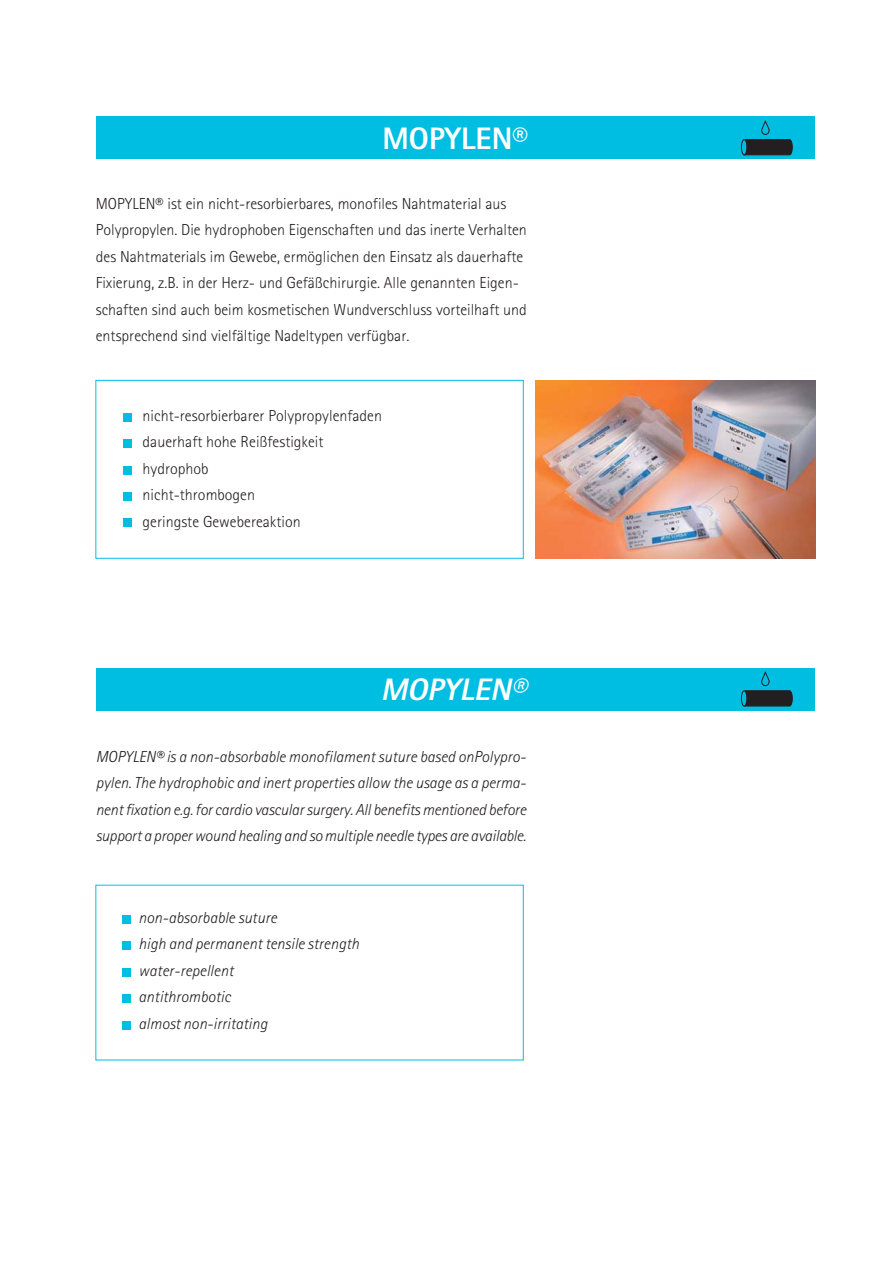
<style>
.page{position:relative;width:894px;height:1264px;background:#fff}
.page>*{position:absolute;margin:0;border:0;box-sizing:border-box;transform-origin:0 0}
.t1{font:800 31.05px "Rotis Sans Serif";color:#fff}
.t2{font:italic 800 31.05px "Rotis Sans Serif";color:#fff}
.t3{font:300 15.9px/26.5px "Rotis Sans Serif";color:#231f20}
.t4{font:italic 300 15.9px/26.5px "Rotis Sans Serif";color:#231f20;text-align:justify}
</style>
<div class="page">
<div style="left:96px;top:116px;width:718px;height:42px;background:#00bee1"></div>
<div style="left:95px;top:380px;width:428px;height:178px;border:1px solid #00bee1"></div>
<div style="left:123px;top:413px;width:9px;height:8px;background:#00bee1"></div>
<div style="left:123px;top:439px;width:9px;height:9px;background:#00bee1"></div>
<div style="left:123px;top:466px;width:9px;height:8px;background:#00bee1"></div>
<div style="left:123px;top:492px;width:9px;height:9px;background:#00bee1"></div>
<div style="left:123px;top:518px;width:9px;height:9px;background:#00bee1"></div>
<div style="left:96px;top:668px;width:718px;height:43px;background:#00bee1"></div>
<div style="left:122px;top:915px;width:9px;height:8px;background:#00bee1"></div>
<div style="left:122px;top:941px;width:9px;height:9px;background:#00bee1"></div>
<div style="left:122px;top:968px;width:9px;height:8px;background:#00bee1"></div>
<div style="left:122px;top:994px;width:9px;height:9px;background:#00bee1"></div>
<div style="left:122px;top:1020px;width:9px;height:9px;background:#00bee1"></div>
<img style="left:535px;top:380px;width:280px;height:178px">
<div style="left:740px;top:139px;width:7px;height:16px;border:1px solid #231f20;border-radius:50%"></div>
<svg style="left:741px;top:120px;width:51px;height:36px"></svg>
<div style="left:740px;top:690px;width:7px;height:16px;border:1px solid #231f20;border-radius:50%"></div>
<svg style="left:741px;top:671px;width:51px;height:36px"></svg>
<h1 class="t1" style="left:382px;top:127px;width:147px">MOPYLEN®</h1>
<p class="t3" style="left:96px;top:192px;width:432px">MOPYLEN® ist ein nicht-resorbierbares, monofiles Nahtmaterial aus Polypropylen. Die hydrophoben Eigenschaften und das inerte Verhalten des Nahtmaterials im Gewebe, ermöglichen den Einsatz als dauerhafte Fixierung, z.B. in der Herz- und Gefäßchirurgie. Alle genannten Eigen&shy;schaften sind auch beim kosmetischen Wundverschluss vorteilhaft und entsprechend sind vielfältige Nadeltypen verfügbar.</p>
<p class="t3" style="left:142px;top:404px;width:241px">nicht-resorbierbarer Polypropylenfaden dauerhaft hohe Reißfestigkeit hydrophob<br>nicht-thrombogen<br>geringste Gewebereaktion</p>
<h1 class="t2" style="left:380px;top:678px;width:152px">MOPYLEN®</h1>
<p class="t4" style="left:96px;top:744px;width:431px">MOPYLEN® is a non-absorbable monofilament suture based onPolypro&shy;pylen. The hydrophobic and inert properties allow the usage as a perma&shy;nent fixation e.g. for cardio vascular surgery. All benefits mentioned before support a proper wound healing and so multiple needle types are available.</p>
<p class="t4" style="left:138px;top:906px;width:222px;text-align:left">non-absorbable suture<br>high and permanent tensile strength water-repellent<br>antithrombotic<br>almost non-irritating</p>
</div>
